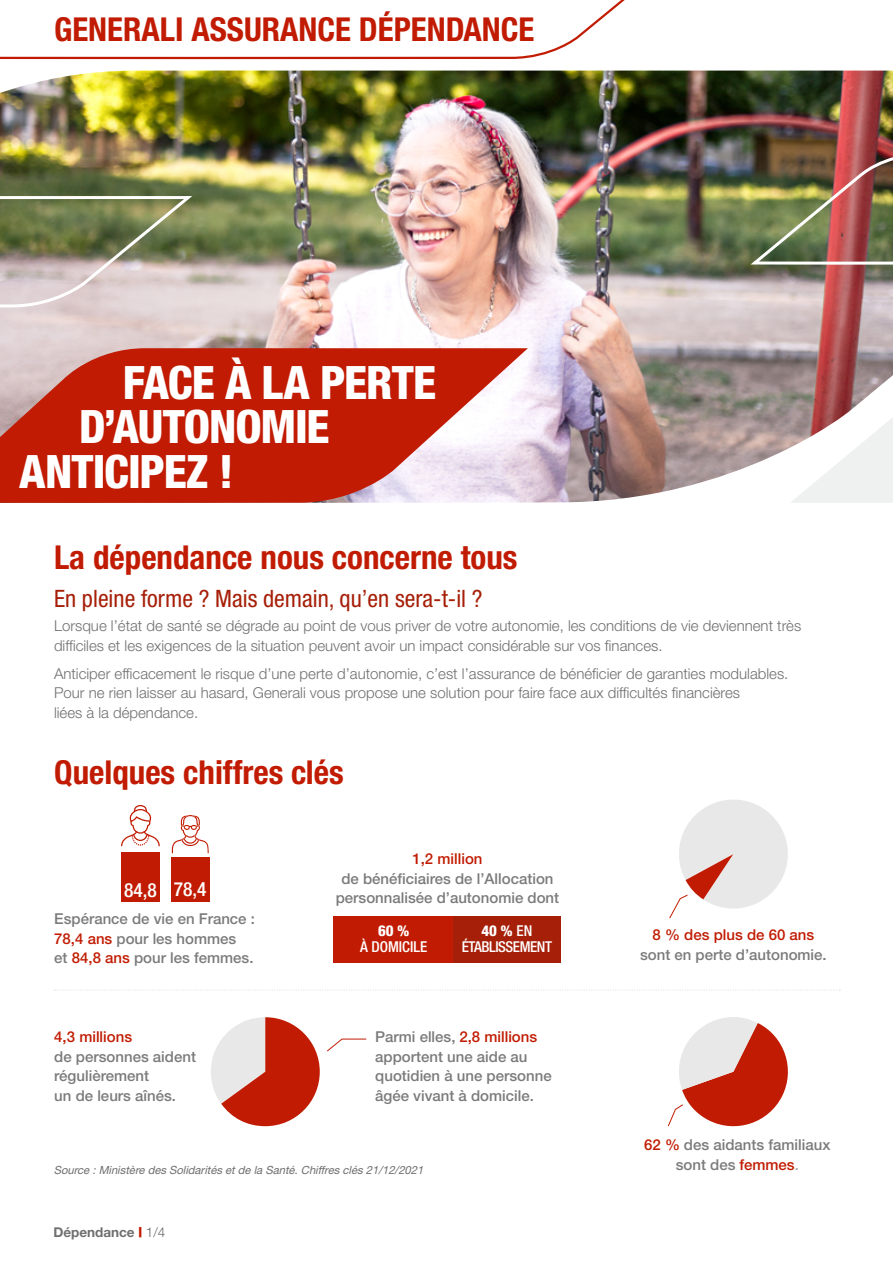
<style>
.page{position:relative;width:893px;height:1263px;background:#fff}
.page>*{position:absolute;margin:0;border:0;box-sizing:border-box;transform-origin:0 0}
.t1{font:800 condensed 46.05px "Helvetica Neue LT Std";letter-spacing:-.025em;color:#fff}
.t2{font:700 condensed 33px "Helvetica Neue LT Std";color:#c11c03}
.t3{font:condensed 24px "Helvetica Neue LT Std";color:#a61f08}
.t4{font:500 condensed 19.5px "Helvetica Neue LT Std";color:#fff}
.t5{font:300 15px/19.5px "Helvetica Neue LT Std";color:#707070}
.t6{font:500 15px/19.5px "Helvetica Neue LT Std";color:#7a7b7a}
.t7{font:500 15px "Helvetica Neue LT Std";color:#c11c03}
.t8{font:500 condensed 15px/16.5px "Helvetica Neue LT Std";letter-spacing:-.03em;color:#fff;text-align:center}
.t9{font:500 condensed 15px "Helvetica Neue LT Std";color:#fff}
.t10{font:800 condensed 15px "Helvetica Neue LT Std";color:#fff}
.t11{font:700 13.5px "Helvetica Neue LT Std";color:#707070}
.t12{font:italic 11.25px "Helvetica Neue LT Std";color:#6e6e6e}
.s1{color:#c11c03}
.s2{font-weight:800}
.s3{font-weight:900;font-stretch:expanded;color:#c11c03}
.s4{font-weight:300;color:#666}
.s5{color:#adaeae}
</style>
<div class="page">
<img style="left:0;top:71px;width:893px;height:432px">
<svg style="left:0;top:0;width:625px;height:60px"></svg>
<svg style="left:790px;top:385px;width:103px;height:118px"></svg>
<img style="left:750px;top:152px;width:143px;height:115px">
<svg style="left:0;top:195px;width:197px;height:115px"></svg>
<svg style="left:0;top:348px;width:528px;height:155px;fill:#c11c03"></svg>
<div style="left:121px;top:852px;width:39px;height:49px;background:#c11c03"></div>
<svg style="left:121px;top:805px;width:39px;height:41px"></svg>
<svg style="left:172px;top:815px;width:37px;height:38px"></svg>
<div style="left:171px;top:857px;width:39px;height:44px;background:#c11c03"></div>
<svg style="left:669px;top:800px;width:119px;height:119px"></svg>
<div style="left:333px;top:916px;width:227px;height:47px;background:#c11c03"></div>
<div style="left:453px;top:916px;width:108px;height:47px;background:#a61f08"></div>
<svg style="left:211px;top:1017px;width:109px;height:109px"></svg>
<svg style="left:327px;top:1038px;width:40px;height:14px"></svg>
<svg style="left:668px;top:1017px;width:120px;height:110px"></svg>
<svg style="left:54px;top:990px;width:786px;height:1px"></svg>
<h2 class="t2" style="left:54px;top:9px;width:482px">GENERALI ASSURANCE DÉPENDANCE</h2>
<h1 class="t1" style="left:123px;top:354px;width:315px">FACE À LA PERTE</h1>
<h1 class="t1" style="left:79px;top:398px;width:252px">D’AUTONOMIE</h1>
<h1 class="t1" style="left:19px;top:443px;width:216px">ANTICIPEZ !</h1>
<h2 class="t2" style="left:54px;top:537px;width:465px">La dépendance nous concerne tous</h2>
<h3 class="t3" style="left:54px;top:585px;width:430px">En pleine forme ? Mais demain, qu’en sera-t-il ?</h3>
<p class="t5" style="left:54px;top:616px;width:749px">Lorsque l’état de santé se dégrade au point de vous priver de votre autonomie, les conditions de vie deviennent très difficiles et les exigences de la situation peuvent avoir un impact considérable sur vos finances.</p>
<p class="t5" style="left:54px;top:663px;width:736px">Anticiper efficacement le risque d’une perte d’autonomie, c’est l’assurance de bénéficier de garanties modulables.<br>Pour ne rien laisser au hasard, Generali vous propose une solution pour faire face aux difficultés financières<br>liées à la dépendance.</p>
<h2 class="t2" style="left:54px;top:752px;width:291px">Quelques chiffres clés</h2>
<h3 class="t4" style="left:124px;top:878px;width:84px">84,8 78,4</h3>
<p class="t6" style="left:54px;top:909px;width:202px">Espérance de vie en France :<br><span class="s1">78,4 ans</span> pour les hommes<br>et <span class="s1">84,8 ans</span> pour les femmes.</p>
<p class="t7" style="left:54px;top:1028px;width:79px">4,3 millions</p>
<p class="t6" style="left:54px;top:1046px;width:143px">de personnes aident régulièrement<br>un de leurs aînés.</p>
<p class="t7" style="left:412px;top:850px;width:72px">1,2 million</p>
<p class="t6" style="left:336px;top:868px;width:225px;text-align:center">de bénéficiaires de l’Allocation personnalisée d’autonomie dont</p>
<p class="t10" style="left:378px;top:921px;width:33px">60 %</p>
<p class="t9" style="left:360px;top:938px;width:69px">À DOMICILE</p>
<p class="t8" style="left:462px;top:922px;width:92px"><span class="s2">40 %</span> EN<br>ÉTABLISSEMENT</p>
<p class="t6" style="left:375px;top:1027px;width:178px">Parmi elles, <span class="s1">2,8 millions </span>apportent une aide au quotidien à une personne âgée vivant à domicile.</p>
<p class="t12" style="left:54px;top:1163px;width:374px">Source :Ministère des Solidarités etde la Santé.Chiffres clés 21/12/2021</p>
<p class="t11" style="left:53px;top:1224px;width:114px">Dépendance <span class="s3">|</span> <span class="s4">1/4</span></p>
<p class="t7" style="left:652px;top:926px;width:163px">8 % des plus de 60 ans</p>
<p class="t6" style="left:640px;top:944px;width:188px">sont en perte d’autonomie.</p>
<p class="t6" style="left:644px;top:1135px;width:188px;text-align:center"><span class="s1">62 %</span> des aidants familiaux sont des <span class="s1">femmes</span><span class="s5">.</span></p>
</div>
